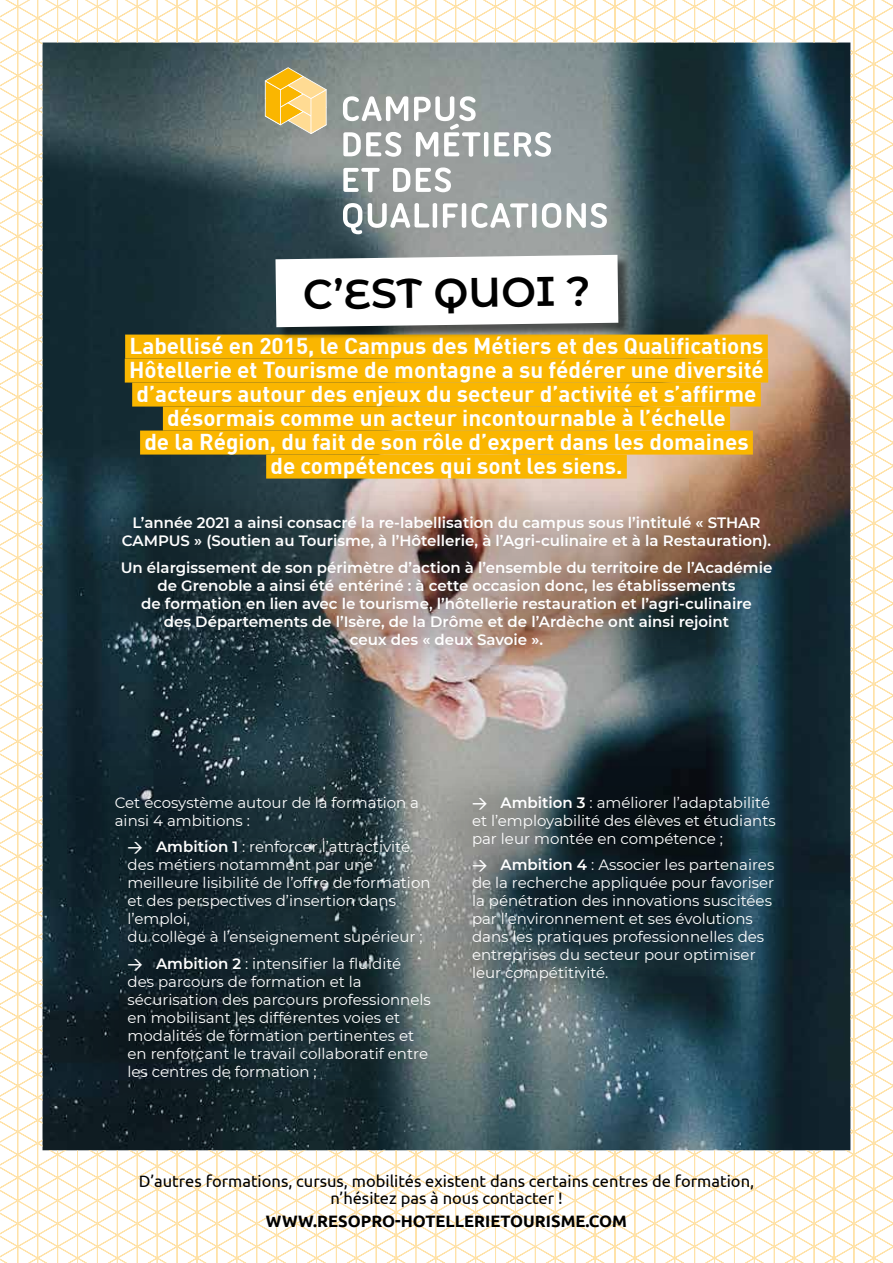
<style>
.page{position:relative;width:893px;height:1263px;background:#fff}
.page>*{position:absolute;margin:0;border:0;box-sizing:border-box;transform-origin:0 0}
.t1{font:600 41.4px "Montserrat Alternates";color:#000}
.t2{font:700 22.5px/24px "DIN";color:#fff;text-align:center}
.t3{font:16.5px/16.5px "Ubuntu";color:#000;text-align:center}
.t4{font:700 16.5px "Ubuntu";color:#000}
.t5{font:15px/18px "Montserrat";color:#fff}
.t6{font:600 15px/18px "Montserrat";color:#fff;text-align:center}
.s1{font-family:"DIN";font-weight:500}
.s2{font-weight:600}
</style>
<div class="page">
<img style="left:0;top:0;width:893px;height:1263px">
<h1 class="t1" style="left:302px;top:266px;width:289px;rotate:-1deg">C’EST QUOI ?</h1>
<p class="t2" style="left:129px;top:333px;width:636px">Labellisé en 2015, le Campus des Métiers et des Qualifications Hôtellerie et Tourisme de montagne a su fédérer une diversité d’acteurs autour des enjeux du secteur d’activité et s’affirme désormais comme un acteur incontournable à l’échelle<br>de la Région, du fait de son rôle d’expert dans les domaines<br>de compétences qui sont les siens.</p>
<p class="t6" style="left:122px;top:513px;width:651px">L’année 2021 a ainsi consacré la re‑labellisation du campus sous l’intitulé « STHAR<br>CAMPUS » (Soutien au Tourisme, à l’Hôtellerie, à l’Agri-culinaire et à la Restauration).</p>
<p class="t6" style="left:121px;top:558px;width:653px">Un élargissement de son périmètre d’action à l’ensemble du territoire de l’Académie de Grenoble a ainsi été entériné : à cette occasion donc, les établissements<br>de formation en lien avec le tourisme, l’hôtellerie restauration et l’agri-culinaire<br>des Départements de l’Isère, de la Drôme et de l’Ardèche ont ainsi rejoint<br>ceux des « deux Savoie ».</p>
<p class="t5" style="left:115px;top:793px;width:306px">Cet écosystème autour de la formation a ainsi 4 ambitions :</p>
<p class="t5" style="left:128px;top:837px;width:304px"><span class="s1">&gt;</span> <span class="s2">Ambition 1</span> : renforcer l’attractivité des métiers notamment par une meilleure lisibilité de l’offre de formation et des perspectives d’insertion dans l’emploi,<br>du collège à l’enseignement supérieur ;</p>
<p class="t5" style="left:128px;top:954px;width:305px"><span class="s1">&gt;</span> <span class="s2">Ambition 2</span> : intensifier la fluidité des parcours de formation et la sécurisation des parcours professionnels en mobilisant les différentes voies et modalités de formation pertinentes et en renforçant le travail collaboratif entre les centres de formation ;</p>
<p class="t5" style="left:472px;top:793px;width:305px"><span class="s1">&gt;</span> <span class="s2">Ambition 3</span> : améliorer l’adaptabilité et l’employabilité des élèves et étudiants par leur montée en compétence ;</p>
<p class="t5" style="left:472px;top:855px;width:304px"><span class="s1">&gt;</span> <span class="s2">Ambition 4</span> : Associer les partenaires de la recherche appliquée pour favoriser la pénétration des innovations suscitées par l’environnement et ses évolutions dans les pratiques professionnelles des entreprises du secteur pour optimiser leur compétitivité.</p>
<p class="t3" style="left:139px;top:1172px;width:617px">D’autres formations, cursus, mobilités existent dans certains centres de formation, n’hésitez pas à nous contacter !</p>
<p class="t4" style="left:266px;top:1211px;width:363px">WWW.RESOPRO-HOTELLERIETOURISME.COM</p>
</div>
